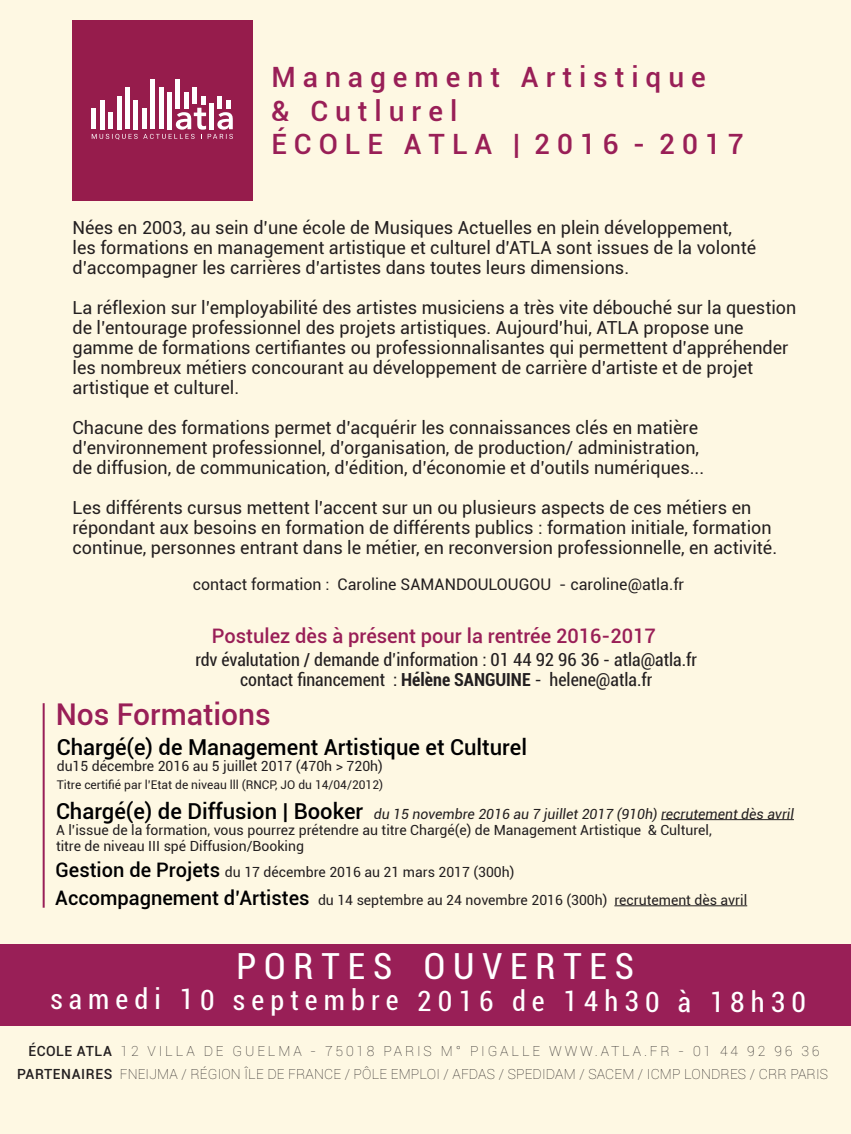
<style>
.page{position:relative;width:851px;height:1134px;background:#fff}
.page>*{position:absolute;margin:0;border:0;box-sizing:border-box;transform-origin:0 0}
.t1{font:condensed 36px "Roboto";color:#fff}
.t2{font:500 30px "Roboto";color:#991f57}
.t3{font:500 28px/33.6px "Roboto";color:#991f57}
.t4{font:condensed 28px "Roboto";color:#fff}
.t5{font:500 22px "Roboto";color:#000001}
.t6{font:500 20px "Roboto";color:#991f57}
.t7{font:18px/20px "Roboto";color:#231f20}
.t8{font:condensed 18px/20px "Roboto";color:#231f20;text-align:center}
.t9{font:16px "Roboto";color:#231f20}
.t10{font:14px/16px "Roboto";color:#231f20}
.t11{font:100 14px "Roboto";letter-spacing:.01em;color:#231f20}
.t12{font:italic 14px "Roboto";color:#231f20}
.t13{font:100 14px "Roboto";letter-spacing:.2em;color:#231f20}
.t14{font:12px "Roboto";color:#231f20}
.s1{font-weight:700}
.s2{font-weight:500;font-style:normal;font-size:22px;color:#000001}
.s3{font-weight:500;font-size:20px;color:#000001}
.s4{font-weight:500}
</style>
<div class="page">
<div style="left:0;top:0;width:850px;height:1134px;background:#fef8e3"></div>
<hr style="left:661px;top:819px;width:132px;height:1px;background:#231f20">
<hr style="left:614px;top:905px;width:133px;height:1px;background:#231f20">
<hr style="left:43px;top:703px;width:2px;height:205px;background:#991f57">
<div style="left:72px;top:21px;width:180px;height:180px;background:#961c4c"></div>
<hr style="left:193px;top:88px;width:4px;height:16px;background:#fff">
<hr style="left:184px;top:92px;width:4px;height:16px;background:#fff">
<hr style="left:176px;top:79px;width:4px;height:29px;background:#fff">
<div style="left:167px;top:92px;width:5px;height:37px;background:#fff"></div>
<hr style="left:159px;top:88px;width:4px;height:41px;background:#fff">
<hr style="left:151px;top:79px;width:4px;height:50px;background:#fff">
<div style="left:125px;top:88px;width:5px;height:41px;background:#fff"></div>
<svg style="left:92px;top:96px;width:141px;height:44px"></svg>
<div style="left:0;top:944px;width:850px;height:81px;background:#991f57"></div>
<p class="t3" style="left:271px;top:59px;width:473px">M a n a g e m e n t A r t i s t i q u e<br>&amp; C u t l u r e l<br>É C O L E A T L A | 2 0 1 6 - 2 0 1 7</p>
<p class="t7" style="left:72px;top:217px;width:685px">Nées en 2003, au sein d’une école de Musiques Actuelles en plein développement, les formations en management artistique et culturel d’ATLA sont issues de la volonté d’accompagner les carrières d’artistes dans toutes leurs dimensions.</p>
<p class="t7" style="left:72px;top:297px;width:725px">La réflexion sur l’employabilité des artistes musiciens a très vite débouché sur la question de l’entourage professionnel des projets artistiques. Aujourd’hui, ATLA propose une gamme de formations certifiantes ou professionnalisantes qui permettent d’appréhender les nombreux métiers concourant au développement de carrière d’artiste et de projet artistique et culturel.</p>
<p class="t7" style="left:72px;top:417px;width:633px">Chacune des formations permet d’acquérir les connaissances clés en matière d’environnement professionnel, d’organisation, de production/ administration, de diffusion, de communication, d’édition, d’économie et d’outils numériques...</p>
<p class="t7" style="left:72px;top:497px;width:706px">Les différents cursus mettent l’accent sur un ou plusieurs aspects de ces métiers en répondant aux besoins en formation de différents publics : formation initiale, formation continue, personnes entrant dans le métier, en reconversion professionnelle, en activité.</p>
<p class="t9" style="left:193px;top:573px;width:493px">contact formation : Caroline SAMANDOULOUGOU - caroline@atla.fr</p>
<p class="t6" style="left:212px;top:621px;width:445px">Postulez dès à présent pour la rentrée 2016-2017</p>
<p class="t8" style="left:195px;top:649px;width:503px">rdv évalutation / demande d’information : 01 44 92 96 36 - atla@atla.fr contact financement : <span class="s1">Hélène SANGUINE</span> - helene@atla.fr</p>
<p class="t2" style="left:56px;top:693px;width:217px">Nos Formations</p>
<p class="t5" style="left:57px;top:732px;width:472px">Chargé(e) de Management Artistique et Culturel</p>
<p class="t10" style="left:57px;top:758px;width:327px">du15 décembre 2016 au 5 juillet 2017 (470h &gt; 720h)</p>
<p class="t14" style="left:57px;top:776px;width:328px">Titre certifié par l’Etat de niveau lll (RNCP, JO du 14/04/2012)</p>
<p class="t12" style="left:56px;top:804px;width:739px"><span class="s2">Chargé(e) de Diffusion | Booker</span> du 15 novembre 2016 au 7 juillet 2017 (910h) recrutement dès avril</p>
<p class="t10" style="left:56px;top:821px;width:657px">A l’issue de la formation, vous pourrez prétendre au titre Chargé(e) de Management Artistique &amp; Culturel, titre de niveau III spé Diffusion/Booking</p>
<p class="t10" style="left:55px;top:863px;width:460px"><span class="s3">Gestion de Projets</span> du 17 décembre 2016 au 21 mars 2017 (300h)</p>
<p class="t10" style="left:55px;top:891px;width:693px"><span class="s3">Accompagnement d’Artistes</span> du 14 septembre au 24 novembre 2016 (300h) recrutement dès avril</p>
<p class="t1" style="left:236px;top:941px;width:399px">P O R T E S O U V E R T E S</p>
<p class="t4" style="left:50px;top:981px;width:757px">s a m e d i 1 0 s e p t e m b r e 2 0 1 6 d e 1 4 h 3 0 à 1 8 h 3 0</p>
<p class="t13" style="left:28px;top:1041px;width:792px"><span class="s4">ÉCOLE ATLA</span> 12 VILLA DE GUELMA - 75018 PARIS M° PIGALLE WWW.ATLA.FR - 01 44 92 96 36</p>
<p class="t11" style="left:17px;top:1065px;width:812px"><span class="s4">PARTENAIRES</span> FNEIJMA / RÉGION ÎLE DE FRANCE / PÔLE EMPLOI / AFDAS / SPEDIDAM / SACEM / ICMP LONDRES / CRR PARIS</p>
</div>
